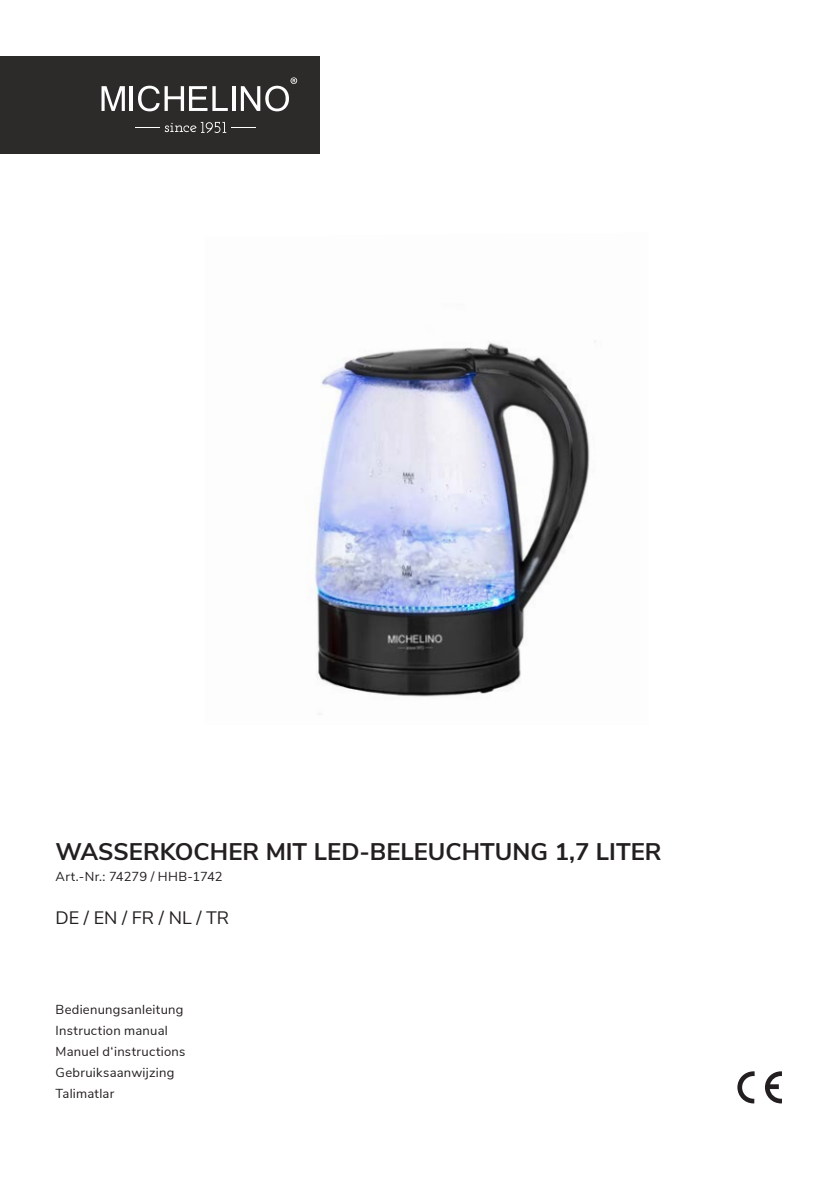
<style>
.page{position:relative;width:840px;height:1192px;background:#fff}
.page>*{position:absolute;margin:0;border:0;box-sizing:border-box;transform-origin:0 0}
.t1{font:700 24px "Nunito Sans";color:#231f20}
.t2{font:18px "Nunito Sans";color:#231f20}
.t3{font:13px/21px "Nunito Sans";letter-spacing:.02em;color:#231f20}
</style>
<div class="page">
<div style="left:0;top:57px;width:319px;height:97px;background:#2c2b29"></div>
<svg style="left:101px;top:86px;width:24px;height:25px"></svg>
<hr style="left:130px;top:86px;width:3px;height:25px;background:#fff">
<svg style="left:138px;top:86px;width:90px;height:25px"></svg>
<hr style="left:232px;top:86px;width:4px;height:25px;background:#fff">
<svg style="left:135px;top:127px;width:24px;height:1px"></svg>
<svg style="left:165px;top:122px;width:90px;height:11px"></svg>
<svg style="left:241px;top:77px;width:56px;height:34px"></svg>
<svg style="left:737px;top:1071px;width:17px;height:32px"></svg>
<svg style="left:765px;top:1071px;width:16px;height:32px"></svg>
<img style="left:315px;top:340px;width:280px;height:375px">
<h1 class="t1" style="left:55px;top:834px;width:607px">WASSERKOCHER MIT LED-BELEUCHTUNG 1,7 LITER</h1>
<p class="t3" style="left:55px;top:865px;width:168px">Art.-Nr.: 74279 / HHB-1742</p>
<h2 class="t2" style="left:55px;top:904px;width:175px">DE / EN / FR / NL / TR</h2>
<p class="t3" style="left:55px;top:998px;width:131px">Bedienungsanleitung<br>Instruction manual<br>Manuel d‘instructions<br>Gebruiksaanwijzing<br>Talimatlar</p>
</div>
